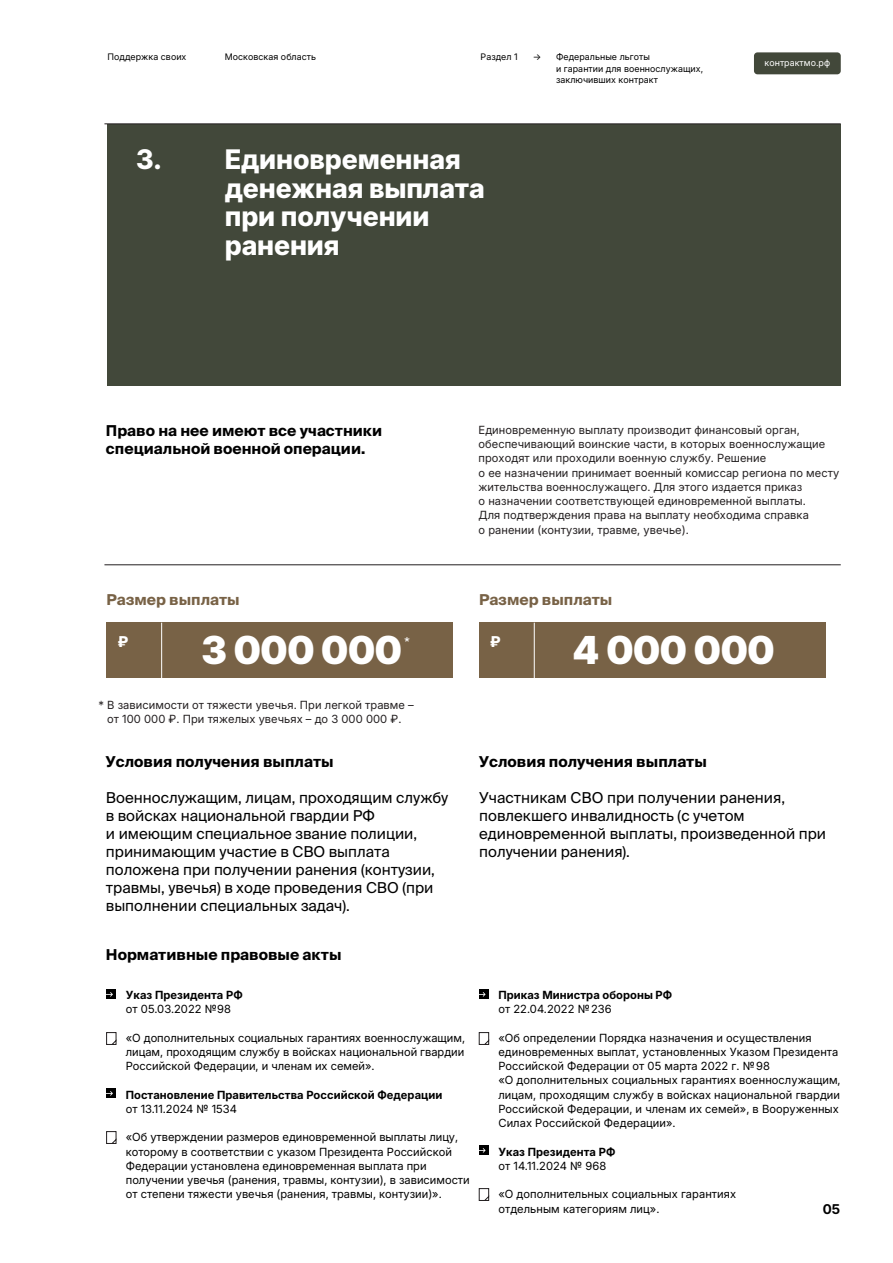
<style>
.page{position:relative;width:893px;height:1263px;background:#fff}
.page>*{position:absolute;margin:0;border:0;box-sizing:border-box;transform-origin:0 0}
.t1{font:900 38.55px "Inter 18 pt";letter-spacing:-.01em;color:#fff}
.t2{font:800 27px/28.5px "Inter 18 pt";letter-spacing:-.005em;color:#fff}
.t3{font:15px/18px "Suisse Intl";color:#000}
.t4{font:700 15px/18px "Suisse Intl";color:#000}
.t5{font:700 15px "Suisse Intl";color:#786246}
.t6{font:700 15px "Suisse Intl";color:#fff}
.t7{font:15px "Suisse Intl";color:#fff}
.t8{font:700 13.5px "Inter 18 pt";color:#000}
.t9{font:11.25px/14.2px "Inter 18 pt";letter-spacing:.005em;color:#000}
.t10{font:11.25px/14.2px "Inter 18 pt";letter-spacing:.005em;color:#231f20}
.t11{font:700 11.25px "Inter 18 pt";letter-spacing:.005em;color:#000}
.t12{font:9px/11.6px "Inter 18 pt";letter-spacing:.005em;color:#000}
.t13{font:9px "Inter 18 pt";letter-spacing:.005em;color:#fff}
</style>
<div class="page">
<div style="left:754px;top:52px;width:87px;height:22px;background:#42483a;border-radius:4px"></div>
<div style="left:107px;top:124px;width:734px;height:262px;background:#42483a"></div>
<hr style="left:104px;top:564px;width:737px;height:1px;background:#231f20">
<hr style="left:104px;top:124px;width:737px;height:1px;background:#231f20">
<div style="left:106px;top:623px;width:347px;height:55px;background:#786246"></div>
<hr style="left:161px;top:623px;width:1px;height:56px;background:#fff">
<div style="left:479px;top:623px;width:347px;height:55px;background:#786246"></div>
<hr style="left:534px;top:623px;width:1px;height:56px;background:#fff">
<div style="left:107px;top:990px;width:9px;height:9px;background:#000"></div>
<svg style="left:106px;top:992px;width:7px;height:5px"></svg>
<div style="left:479px;top:990px;width:10px;height:9px;background:#000"></div>
<svg style="left:479px;top:992px;width:7px;height:5px"></svg>
<svg style="left:106px;top:1032px;width:11px;height:13px"></svg>
<svg style="left:479px;top:1032px;width:10px;height:13px"></svg>
<div style="left:107px;top:1089px;width:9px;height:9px;background:#000"></div>
<svg style="left:106px;top:1091px;width:7px;height:5px"></svg>
<svg style="left:106px;top:1131px;width:11px;height:13px"></svg>
<div style="left:479px;top:1146px;width:10px;height:9px;background:#000"></div>
<svg style="left:479px;top:1148px;width:7px;height:5px"></svg>
<svg style="left:479px;top:1188px;width:10px;height:13px"></svg>
<p class="t12" style="left:108px;top:51px;width:80px">Поддержка своих</p>
<p class="t12" style="left:225px;top:51px;width:93px">Московская область</p>
<p class="t12" style="left:481px;top:51px;width:39px">Раздел 1</p>
<p class="t12" style="left:556px;top:51px;width:149px;text-indent:-23px">→ Федеральные льготы<br>и гарантии для военнослужащих, заключивших контракт</p>
<h2 class="t2" style="left:136px;top:145px;width:27px">3.</h2>
<h2 class="t2" style="left:225px;top:144px;width:262px">Единовременная денежная выплата при получении ранения</h2>
<p class="t13" style="left:765px;top:56px;width:67px">контрактмо.рф</p>
<h3 class="t4" style="left:106px;top:422px;width:278px">Право на нее имеют все участники специальной военной операции.</h3>
<p class="t10" style="left:479px;top:422px;width:362px">Единовременную выплату производит финансовый орган, обеспечивающий воинские части, в которых военнослужащие проходят или проходили военную службу. Решение<br>о ее назначении принимает военный комиссар региона по месту жительства военнослужащего. Для этого издается приказ<br>о назначении соответствующей единовременной выплаты.<br>Для подтверждения права на выплату необходима справка<br>о ранении (контузии, травме, увечье).</p>
<h3 class="t5" style="left:106px;top:591px;width:135px">Размер выплаты</h3>
<h1 class="t1" style="left:201px;top:620px;width:202px">3 000 000</h1>
<h3 class="t5" style="left:479px;top:591px;width:135px">Размер выплаты</h3>
<h1 class="t1" style="left:573px;top:620px;width:204px">4 000 000</h1>
<h3 class="t6" style="left:118px;top:633px;width:11px">₽</h3>
<h3 class="t7" style="left:405px;top:634px;width:7px">*</h3>
<h3 class="t6" style="left:491px;top:633px;width:11px">₽</h3>
<p class="t10" style="left:98px;top:697px;width:317px;text-align:center">* В зависимости от тяжести увечья. При легкой травме – от 100 000 ₽. При тяжелых увечьях – до 3 000 000 ₽.</p>
<h3 class="t4" style="left:106px;top:753px;width:229px">Условия получения выплаты</h3>
<p class="t3" style="left:106px;top:788px;width:344px">Военнослужащим, лицам, проходящим службу в войсках национальной гвардии РФ<br>и имеющим специальное звание полиции, принимающим участие в СВО выплата положена при получении ранения (контузии, травмы, увечья) в ходе проведения СВО (при выполнении специальных задач).</p>
<h3 class="t4" style="left:479px;top:753px;width:229px">Условия получения выплаты</h3>
<h3 class="t3" style="left:479px;top:788px;width:348px">Участникам СВО при получении ранения, повлекшего инвалидность (с учетом единовременной выплаты, произведенной при получении ранения).</h3>
<h3 class="t4" style="left:106px;top:946px;width:237px">Нормативные правовые акты</h3>
<p class="t11" style="left:126px;top:986px;width:119px">Указ Президента РФ</p>
<p class="t9" style="left:126px;top:1001px;width:107px">от 05.03.2022 №98</p>
<p class="t9" style="left:126px;top:1030px;width:341px;text-align:justify">«О дополнительных социальных гарантиях военнослужащим, лицам, проходящим службу в войсках национальной гвардии Российской Федерации, и членам их семей».</p>
<p class="t11" style="left:126px;top:1086px;width:318px">Постановление Правительства Российской Федерации</p>
<p class="t9" style="left:126px;top:1101px;width:113px">от 13.11.2024 № 1534</p>
<p class="t9" style="left:126px;top:1130px;width:345px">«Об утверждении размеров единовременной выплаты лицу, которому в соответствии с указом Президента Российской Федерации установлена единовременная выплата при получении увечья (ранения, травмы, контузии), в зависимости от степени тяжести увечья (ранения, травмы, контузии)».</p>
<p class="t11" style="left:498px;top:986px;width:175px">Приказ Министра обороны РФ</p>
<p class="t9" style="left:498px;top:1001px;width:115px">от 22.04.2022 №236</p>
<p class="t9" style="left:498px;top:1030px;width:344px">«Об определении Порядка назначения и осуществления единовременных выплат, установленных Указом Президента Российской Федерации от 05 марта 2022 г. №98<br>«О дополнительных социальных гарантиях военнослужащим, лицам, проходящим службу в войсках национальной гвардии Российской Федерации, и членам их семей», в Вооруженных Силах Российской Федерации».</p>
<p class="t11" style="left:498px;top:1143px;width:119px">Указ Президента РФ</p>
<p class="t9" style="left:498px;top:1158px;width:109px">от 14.11.2024 № 968</p>
<p class="t9" style="left:498px;top:1187px;width:239px">«О дополнительных социальных гарантиях отдельным категориям лиц».</p>
<p class="t8" style="left:823px;top:1199px;width:19px">05</p>
</div>
